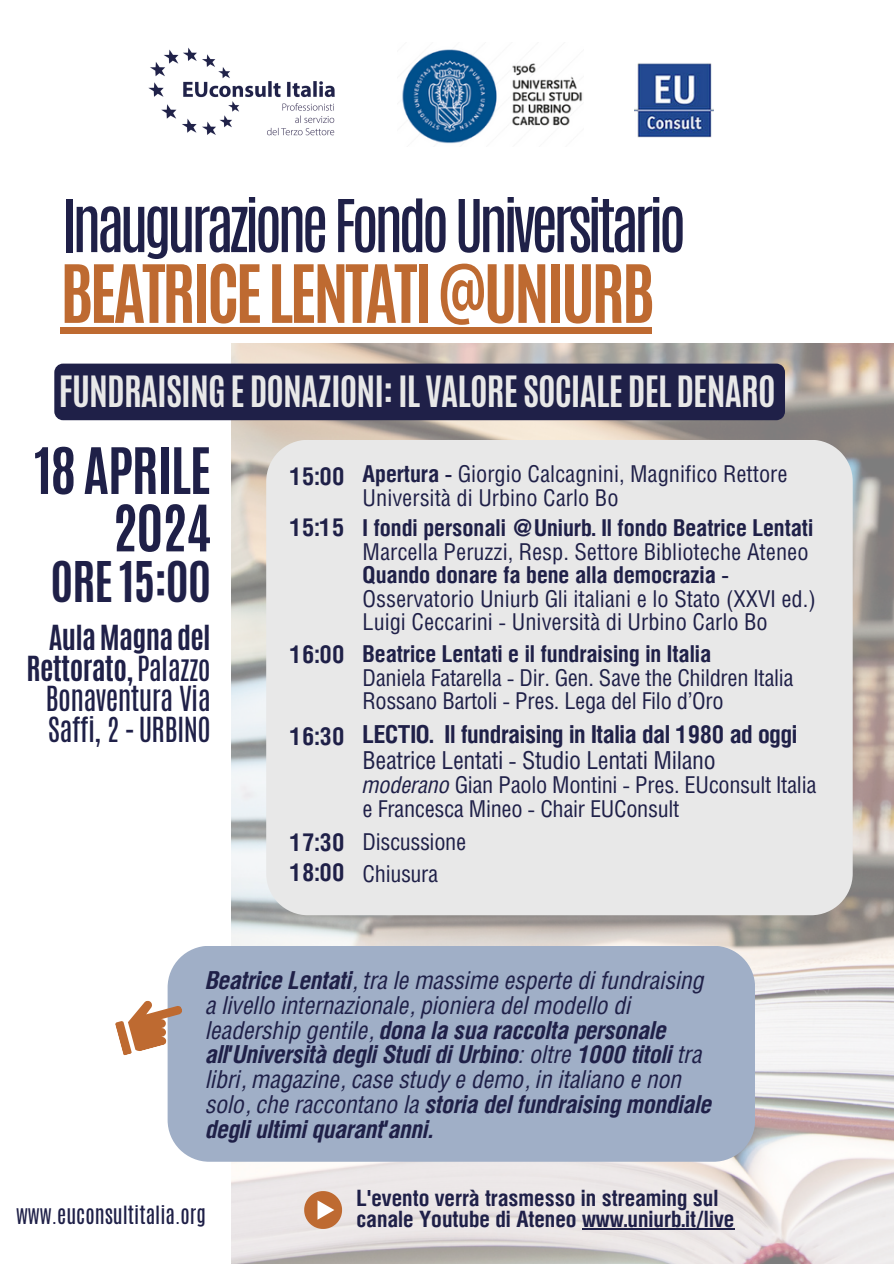
<style>
.page{position:relative;width:894px;height:1264px;background:#fff}
.page>*{position:absolute;margin:0;border:0;box-sizing:border-box;transform-origin:0 0}
.t1{font:700 68.1px "Antonio";letter-spacing:-.05em;color:#be6a31}
.t2{font:61.8px "Antonio";letter-spacing:-.08em;color:#1f2048}
.t3{font:700 54.3px/57.3px "Antonio";letter-spacing:-.025em;color:#1f2048;text-align:right}
.t4{font:700 46.8px "Antonio";letter-spacing:-.025em;color:#1f2048}
.t5{font:700 36px "Antonio";letter-spacing:-.02em;color:#e8e8e8}
.t6{font:28.8px/30.3px "Antonio";letter-spacing:-.025em;color:#1f2048;text-align:right}
.t7{font:italic 24.75px/24.8px "Helios Cond";letter-spacing:-.01em;color:#1f2048}
.t8{font:700 24.75px "Helios Cond";letter-spacing:-.01em;color:#1f2048}
.t9{font:24.75px "Helios Cond";letter-spacing:-.015em;color:#1f2048}
.t10{font:23.25px/23.7px "Helios Cond";color:#1f2048}
.t11{font:700 23.25px "Helios Cond";color:#1f2048}
.t12{font:700 22.5px/21.8px "Helios Cond";color:#1f2048}
.t13{font:21px "Antonio";color:#1f2048}
.s1{font-weight:700}
.s2{font-style:italic}
</style>
<div class="page">
<img style="left:231px;top:343px;width:662px;height:920px">
<img style="left:148px;top:47px;width:187px;height:89px">
<img style="left:402px;top:49px;width:181px;height:95px">
<div style="left:266px;top:440px;width:586px;height:475px;background:#e8e8e8"></div>
<img style="left:634px;top:63px;width:79px;height:75px">
<div style="left:167px;top:945px;width:587px;height:216px;background:#a0afc7"></div>
<svg style="left:115px;top:992px;width:75px;height:63px"></svg>
<svg style="left:304px;top:1190px;width:38px;height:38px"></svg>
<div style="left:60px;top:327px;width:591px;height:7px;background:#be6a31"></div>
<div style="left:54px;top:363px;width:730px;height:57px;background:#1f2048"></div>
<hr style="left:582px;top:1228px;width:152px;height:2px;background:#1f2048">
<h1 class="t2" style="left:61px;top:181px;width:626px">Inaugurazione Fondo Universitario</h1>
<h2 class="t1" style="left:60px;top:245px;width:596px">BEATRICELENTATI@UNIURB</h2>
<h6 class="t5" style="left:59px;top:366px;width:718px">FUNDRAISING E DONAZIONI: IL VALORE SOCIALE DEL DENARO</h6>
<h6 class="t3" style="left:34px;top:442px;width:179px">18 APRILE<br>2024</h6>
<h6 class="t4" style="left:51px;top:548px;width:162px">ORE 15:00</h6>
<p class="t6" style="left:26px;top:623px;width:186px"><span class="s1">Aula Magna del<br>Rettorato,</span> Palazzo<br>Bonaventura Via<br>Saffi, 2 <span class="s1">-</span> URBINO</p>
<p class="t8" style="left:290px;top:459px;width:56px">15:00</p>
<p class="t10" style="left:362px;top:462px;width:426px"><span class="s1">Apertura -</span> Giorgio Calcagnini, Magnifico Rettore<br>Università di Urbino Carlo Bo</p>
<p class="t8" style="left:290px;top:510px;width:56px">15:15</p>
<h6 class="t8" style="left:290px;top:637px;width:56px">16:00</h6>
<h6 class="t11" style="left:362px;top:512px;width:452px">I fondi personali @Uniurb. Il fondo Beatrice Lentati</h6>
<p class="t10" style="left:362px;top:539px;width:447px">Marcella Peruzzi, Resp. Settore Biblioteche Ateneo</p>
<p class="t10" style="left:362px;top:563px;width:454px"><span class="s1">Quando donare fa bene alla democrazia -<br></span>Osservatorio Uniurb Gli italiani e lo Stato (XXVI ed.)</p>
<p class="t10" style="left:362px;top:610px;width:406px">Luigi Ceccarini - Università di Urbino Carlo Bo</p>
<p class="t11" style="left:362px;top:638px;width:350px">Beatrice Lentati e il fundraising in Italia</p>
<h6 class="t10" style="left:362px;top:665px;width:432px">Daniela Fatarella - Dir. Gen. Save the Children Italia</h6>
<h6 class="t10" style="left:362px;top:689px;width:362px">Rossano Bartoli - Pres. Lega del Filo d’Oro</h6>
<p class="t8" style="left:290px;top:719px;width:56px">16:30</p>
<p class="t8" style="left:362px;top:717px;width:436px">LECTIO. Il fundraising in Italia dal 1980 ad oggi</p>
<p class="t9" style="left:362px;top:744px;width:354px">Beatrice Lentati - Studio Lentati Milano</p>
<p class="t10" style="left:362px;top:773px;width:455px"><span class="s2">moderano</span> Gian Paolo Montini - Pres. EUconsult Italia e Francesca Mineo - Chair EUConsult</p>
<p class="t8" style="left:290px;top:825px;width:56px">17:30</p>
<p class="t10" style="left:362px;top:830px;width:105px">Discussione</p>
<p class="t8" style="left:290px;top:854px;width:56px">18:00</p>
<p class="t10" style="left:362px;top:861px;width:77px">Chiusura</p>
<p class="t7" style="left:206px;top:967px;width:507px"><span class="s1">Beatrice Lentati</span>, tra le massime esperte di fundraising a livello internazionale, pioniera del modello di leadership gentile, <span class="s1">dona la sua raccolta personale all'Università degli Studi di Urbino</span>: oltre <span class="s1">1000 titoli</span> tra libri, magazine, case study e demo, in italiano e non solo, che raccontano la <span class="s1">storia del fundraising mondiale degli ultimi quarant'anni.</span></p>
<h4 class="t13" style="left:16px;top:1200px;width:191px">www.euconsultitalia.org</h4>
<p class="t12" style="left:356px;top:1186px;width:379px">L'evento verrà trasmesso in streaming sul canale Youtube di Ateneo www.uniurb.it/live</p>
</div>
